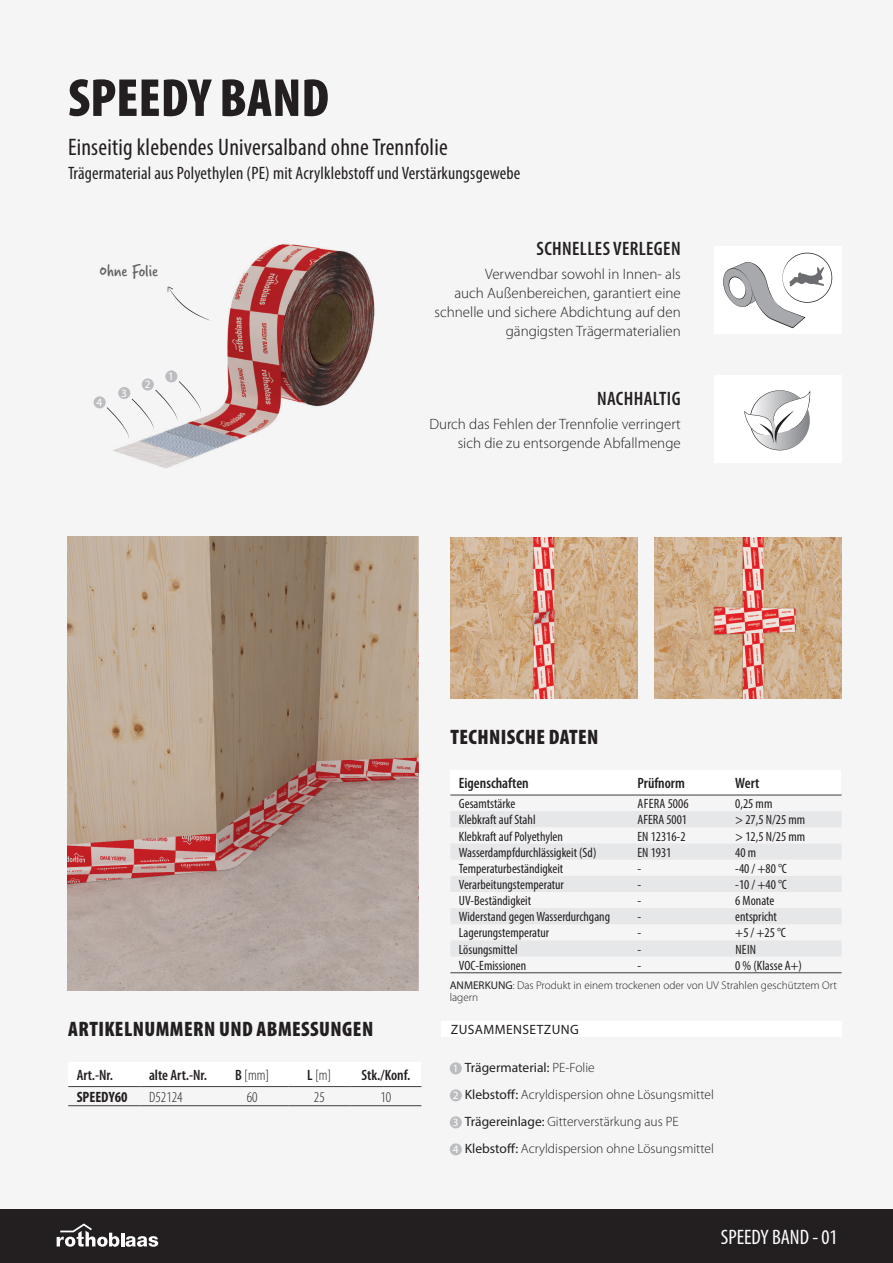
<style>
.page{position:relative;width:893px;height:1263px;background:#f5f5f6}
.page>*{position:absolute;margin:0;border:0;box-sizing:border-box;transform-origin:0 0}
.t1{font:900 condensed 54px "Myriad Pro";color:#231f20}
.t2{font:condensed 24px "Myriad Pro";letter-spacing:.01em;color:#231f20}
.t3{font:900 condensed 21px "Myriad Pro";letter-spacing:.02em;color:#231f20}
.t4{font:condensed 21px "Myriad Pro";color:#fff}
.t5{font:600 condensed 19.5px "Myriad Pro";letter-spacing:.02em;color:#231f20}
.t6{font:condensed 18px "Myriad Pro";letter-spacing:.01em;color:#231f20}
.t7{font:18px "Verveine";color:#636366}
.t8{font:300 15px/19.2px "Myriad Pro";color:#231f20;text-align:right}
.t9{font:600 condensed 15px "Myriad Pro";color:#231f20}
.t10{font:300 condensed 15px "Myriad Pro";color:#231f20}
.t11{font:700 condensed 15px "Myriad Pro";color:#231f20}
.t12{font:condensed 13.5px "Myriad Pro";color:#231f20}
.t13{font:300 13.5px/27px "Myriad Pro";color:#231f20}
.t14{font:13.5px "Myriad Pro";letter-spacing:.03em;color:#231f20}
.t15{font:condensed 13.5px "Myriad Pro";letter-spacing:.02em;color:#231f20}
.t16{font:300 11.25px/12px "Myriad Pro";color:#231f20}
.t17{font:11.25px "Myriad Pro";color:#fff}
.s1{font-weight:600}
.s2{font-weight:400}
.s3{font-weight:400;font-size:11.25px;color:#fff}
</style>
<div class="page">
<div style="left:714px;top:246px;width:128px;height:87px;background:#fff"></div>
<svg style="left:723px;top:253px;width:109px;height:75px"></svg>
<div style="left:714px;top:375px;width:128px;height:88px;background:#fff"></div>
<svg style="left:744px;top:390px;width:66px;height:60px"></svg>
<img style="left:67px;top:551px;width:352px;height:439px">
<img style="left:451px;top:537px;width:187px;height:161px">
<img style="left:655px;top:537px;width:187px;height:161px">
<div style="left:441px;top:1021px;width:401px;height:16px;background:#fff"></div>
<img style="left:67px;top:243px;width:352px;height:308px">
<svg style="left:107px;top:381px;width:94px;height:59px"></svg>
<div style="left:94px;top:396px;width:12px;height:12px;background:#bcbdc0;border-radius:50%"></div>
<div style="left:118px;top:387px;width:12px;height:12px;background:#bcbdc0;border-radius:50%"></div>
<div style="left:142px;top:378px;width:12px;height:12px;background:#bcbdc0;border-radius:50%"></div>
<div style="left:165px;top:370px;width:12px;height:12px;background:#bcbdc0;border-radius:50%"></div>
<div style="left:450px;top:771px;width:391px;height:24px;background:#fff"></div>
<div style="left:68px;top:1062px;width:352px;height:24px;background:#fff"></div>
<div style="left:450px;top:1062px;width:12px;height:12px;background:#bcbdc0;border-radius:50%"></div>
<div style="left:450px;top:1089px;width:12px;height:12px;background:#bcbdc0;border-radius:50%"></div>
<div style="left:450px;top:1116px;width:12px;height:12px;background:#bcbdc0;border-radius:50%"></div>
<div style="left:450px;top:1143px;width:12px;height:12px;background:#bcbdc0;border-radius:50%"></div>
<hr style="left:68px;top:1086px;width:73px;height:1px;background:#3e3e3f">
<hr style="left:141px;top:1086px;width:75px;height:1px;background:#3e3e3f">
<hr style="left:216px;top:1086px;width:72px;height:1px;background:#3e3e3f">
<hr style="left:288px;top:1086px;width:62px;height:1px;background:#3e3e3f">
<hr style="left:350px;top:1086px;width:71px;height:1px;background:#3e3e3f">
<hr style="left:68px;top:1105px;width:73px;height:1px;background:#3e3e3f">
<hr style="left:141px;top:1105px;width:75px;height:1px;background:#3e3e3f">
<hr style="left:216px;top:1105px;width:72px;height:1px;background:#3e3e3f">
<hr style="left:288px;top:1105px;width:62px;height:1px;background:#3e3e3f">
<hr style="left:350px;top:1105px;width:71px;height:1px;background:#3e3e3f">
<svg style="left:451px;top:811px;width:390px;height:145px;fill:#e6e7e9"></svg>
<hr style="left:450px;top:972px;width:179px;height:1px;background:#3e3e3f">
<hr style="left:629px;top:972px;width:98px;height:1px;background:#3e3e3f">
<hr style="left:727px;top:972px;width:115px;height:1px;background:#3e3e3f">
<hr style="left:450px;top:795px;width:179px;height:1px;background:#3e3e3f">
<hr style="left:629px;top:795px;width:98px;height:1px;background:#3e3e3f">
<hr style="left:727px;top:795px;width:115px;height:1px;background:#3e3e3f">
<svg style="left:168px;top:286px;width:43px;height:35px"></svg>
<div style="left:0;top:1209px;width:893px;height:54px;background:#231f20"></div>
<svg style="left:57px;top:1223px;width:101px;height:24px"></svg>
<h1 class="t1" style="left:68px;top:68px;width:262px">SPEEDY BAND</h1>
<h2 class="t2" style="left:68px;top:132px;width:381px">Einseitig klebendes Universalband ohne Trennfolie</h2>
<h3 class="t6" style="left:68px;top:162px;width:454px">Trägermaterial aus Polyethylen (PE) mit Acrylklebstoff und Verstärkungsgewebe</h3>
<h3 class="t7" style="left:100px;top:259px;width:60px">Ohne Folie</h3>
<p class="t17" style="left:97px;top:395px;width:7px">4</p>
<p class="t17" style="left:121px;top:386px;width:7px">3</p>
<p class="t17" style="left:145px;top:377px;width:7px">2</p>
<p class="t17" style="left:168px;top:369px;width:7px">1</p>
<h3 class="t5" style="left:537px;top:238px;width:146px">SCHNELLES VERLEGEN</h3>
<p class="t8" style="left:435px;top:264px;width:248px">Verwendbar sowohl in Innen- als<br>auch Außenbereichen, garantiert eine schnelle und sichere Abdichtung auf den gängigsten Trägermaterialien</p>
<h3 class="t5" style="left:597px;top:388px;width:85px">NACHHALTIG</h3>
<p class="t8" style="left:429px;top:414px;width:253px">Durch das Fehlen der Trennfolie verringert sich die zu entsorgende Abfallmenge</p>
<h3 class="t3" style="left:68px;top:1017px;width:307px">ARTIKELNUMMERN UND ABMESSUNGEN</h3>
<p class="t9" style="left:77px;top:1067px;width:38px">Art.-Nr.</p>
<p class="t9" style="left:149px;top:1067px;width:60px">alte Art.-Nr.</p>
<p class="t10" style="left:235px;top:1067px;width:36px"><span class="s1">B</span> [mm]</p>
<p class="t10" style="left:307px;top:1067px;width:26px"><span class="s1">L</span> [m]</p>
<p class="t9" style="left:361px;top:1067px;width:50px">Stk./Konf.</p>
<p class="t11" style="left:77px;top:1087px;width:52px">SPEEDY60</p>
<p class="t10" style="left:149px;top:1089px;width:35px">D52124</p>
<p class="t10" style="left:247px;top:1089px;width:12px">60</p>
<p class="t10" style="left:314px;top:1089px;width:12px">25</p>
<p class="t10" style="left:380px;top:1089px;width:12px">10</p>
<h3 class="t3" style="left:450px;top:725px;width:150px">TECHNISCHE DATEN</h3>
<p class="t9" style="left:459px;top:775px;width:71px">Eigenschaften</p>
<p class="t9" style="left:637px;top:775px;width:49px">Prüfnorm</p>
<p class="t9" style="left:735px;top:775px;width:26px">Wert</p>
<p class="t12" style="left:459px;top:796px;width:58px">Gesamtstärke</p>
<p class="t15" style="left:638px;top:796px;width:52px">AFERA 5006</p>
<p class="t12" style="left:735px;top:796px;width:39px">0,25 mm</p>
<p class="t12" style="left:459px;top:812px;width:78px">Klebkraft auf Stahl</p>
<p class="t12" style="left:637px;top:812px;width:51px">AFERA 5001</p>
<p class="t12" style="left:735px;top:812px;width:71px">&gt; 27,5 N/25 mm</p>
<p class="t12" style="left:459px;top:828px;width:106px">Klebkraft auf Polyethylen</p>
<p class="t12" style="left:637px;top:828px;width:50px">EN 12316-2</p>
<p class="t12" style="left:735px;top:828px;width:71px">&gt; 12,5 N/25 mm</p>
<p class="t12" style="left:459px;top:844px;width:139px">Wasserdampfdurchlässigkeit (Sd)</p>
<p class="t12" style="left:637px;top:844px;width:35px">EN 1931</p>
<p class="t12" style="left:735px;top:844px;width:22px">40 m</p>
<p class="t12" style="left:459px;top:860px;width:106px">Temperaturbeständigkeit</p>
<p class="t12" style="left:637px;top:860px;width:5px">-</p>
<p class="t12" style="left:735px;top:860px;width:53px">-40 / +80 °C</p>
<p class="t12" style="left:459px;top:876px;width:107px">Verarbeitungstemperatur</p>
<p class="t12" style="left:637px;top:876px;width:5px">-</p>
<p class="t12" style="left:735px;top:876px;width:53px">-10 / +40 °C</p>
<p class="t12" style="left:459px;top:892px;width:74px">UV-Beständigkeit</p>
<p class="t12" style="left:637px;top:892px;width:5px">-</p>
<p class="t12" style="left:735px;top:892px;width:41px">6 Monate</p>
<p class="t12" style="left:459px;top:909px;width:153px">Widerstand gegen Wasserdurchgang</p>
<p class="t12" style="left:637px;top:909px;width:5px">-</p>
<p class="t12" style="left:735px;top:909px;width:43px">entspricht</p>
<p class="t12" style="left:459px;top:925px;width:92px">Lagerungstemperatur</p>
<p class="t12" style="left:637px;top:925px;width:5px">-</p>
<p class="t12" style="left:735px;top:925px;width:52px">+5 / +25 °C</p>
<p class="t12" style="left:459px;top:941px;width:60px">Lösungsmittel</p>
<p class="t12" style="left:637px;top:941px;width:5px">-</p>
<p class="t12" style="left:735px;top:941px;width:22px">NEIN</p>
<p class="t12" style="left:459px;top:957px;width:69px">VOC-Emissionen</p>
<p class="t12" style="left:637px;top:957px;width:5px">-</p>
<p class="t12" style="left:735px;top:957px;width:68px">0 % (Klasse A+)</p>
<p class="t16" style="left:450px;top:979px;width:389px"><span class="s2">ANMERKUNG</span>: Das Produkt in einem trockenen oder von UV Strahlen geschütztem Ort lagern</p>
<p class="t14" style="left:451px;top:1021px;width:129px">ZUSAMMENSETZUNG</p>
<p class="t13" style="left:453px;top:1054px;width:263px"><span class="s3">1</span> <span class="s2">Trägermaterial:</span> PE-Folie<br><span class="s3">2</span> <span class="s2">Klebstoff:</span> Acryldispersion ohne Lösungsmittel <span class="s3">3</span> <span class="s2">Trägereinlage:</span> Gitterverstärkung aus PE<br><span class="s3">4</span> <span class="s2">Klebstoff:</span> Acryldispersion ohne Lösungsmittel</p>
<p class="t4" style="left:721px;top:1224px;width:118px">SPEEDY BAND - 01</p>
</div>
